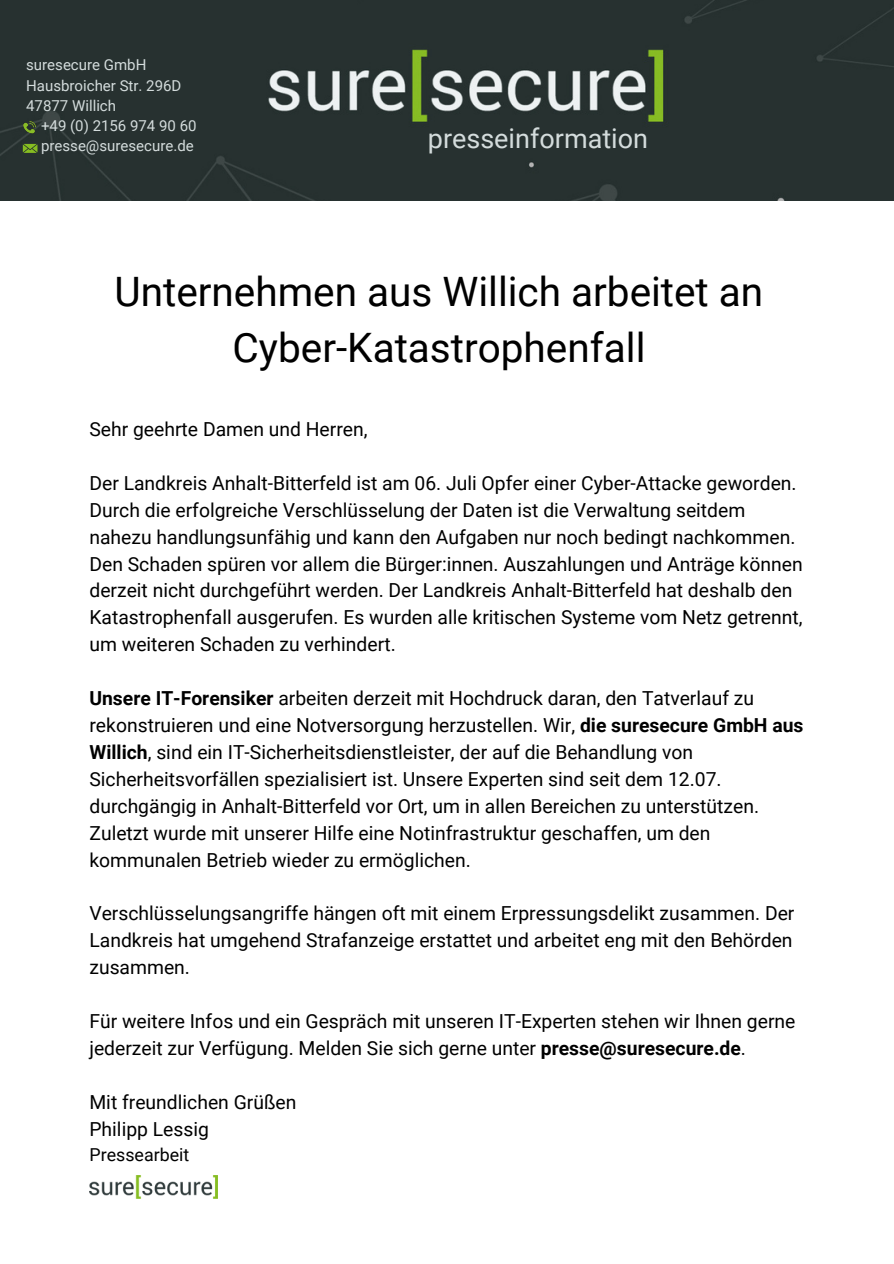
<style>
.page{position:relative;width:894px;height:1264px;background:#fff}
.page>*{position:absolute;margin:0;border:0;box-sizing:border-box;transform-origin:0 0}
.t1{font:40.5px/56.2px "Roboto";color:#000;text-align:center}
.t2{font:27px "Roboto";color:#d4dcdc}
.t3{font:19.35px/26.8px "Roboto";color:#000}
.t4{font:17.85px "Roboto";color:#000}
.t5{font:15px "Roboto";color:#d4dcdc}
.s1{font-weight:700}
</style>
<div class="page">
<div style="left:0;top:0;width:893px;height:201px;background:#273130"></div>
<img style="left:89px;top:1175px;width:129px;height:23px">
<img style="left:20px;top:116px;width:21px;height:22px">
<svg style="left:23px;top:144px;width:14px;height:9px"></svg>
<p class="t5" style="left:26px;top:56px;width:122px">suresecure GmbH</p>
<p class="t5" style="left:26px;top:77px;width:157px">Hausbroicher Str. 296D</p>
<p class="t5" style="left:26px;top:97px;width:91px">47877 Willich</p>
<p class="t5" style="left:41px;top:117px;width:157px">+49 (0) 2156 974 90 60</p>
<p class="t5" style="left:41px;top:137px;width:154px">presse@suresecure.de</p>
<p class="t2" style="left:427px;top:123px;width:222px">presseinformation</p>
<p class="t1" style="left:114px;top:264px;width:650px">Unternehmen aus Willich arbeitet an<br>Cyber-Katastrophenfall</p>
<p class="t3" style="left:89px;top:416px;width:280px">Sehr geehrte Damen und Herren,</p>
<p class="t3" style="left:89px;top:470px;width:708px">Der Landkreis Anhalt-Bitterfeld ist am 06. Juli Opfer einer Cyber-Attacke geworden.<br>Durch die erfolgreiche Verschlüsselung der Daten ist die Verwaltung seitdem nahezu handlungsunfähig und kann den Aufgaben nur noch bedingt nachkommen.</p>
<p class="t3" style="left:89px;top:550px;width:714px">Den Schaden spüren vor allem die Bürger:innen. Auszahlungen und Anträge können derzeit nicht durchgeführt werden. Der Landkreis Anhalt-Bitterfeld hat deshalb den Katastrophenfall ausgerufen. Es wurden alle kritischen Systeme vom Netz getrennt, um weiteren Schaden zu verhindert.</p>
<p class="t3" style="left:89px;top:685px;width:715px"><span class="s1">Unsere IT-Forensiker</span> arbeiten derzeit mit Hochdruck daran, den Tatverlauf zu rekonstruieren und eine Notversorgung herzustellen. Wir, <span class="s1">die suresecure GmbH aus Willich</span>, sind ein IT-Sicherheitsdienstleister, der auf die Behandlung von Sicherheitsvorfällen spezialisiert ist. Unsere Experten sind seit dem 12.07. durchgängig in Anhalt-Bitterfeld vor Ort, um in allen Bereichen zu unterstützen.<br>Zuletzt wurde mit unserer Hilfe eine Notinfrastruktur geschaffen, um den kommunalen Betrieb wieder zu ermöglichen.</p>
<p class="t3" style="left:89px;top:900px;width:706px;text-align:justify">Verschlüsselungsangriffe hängen oft mit einem Erpressungsdelikt zusammen. Der Landkreis hat umgehend Strafanzeige erstattet und arbeitet eng mit den Behörden zusammen.</p>
<p class="t3" style="left:89px;top:1008px;width:707px">Für weitere Infos und ein Gespräch mit unseren IT-Experten stehen wir Ihnen gerne jederzeit zur Verfügung. Melden Sie sich gerne unter <span class="s1">presse@suresecure.de</span>.</p>
<p class="t3" style="left:89px;top:1088px;width:208px">Mit freundlichen Grüßen</p>
<p class="t3" style="left:89px;top:1115px;width:121px">Philipp Lessig</p>
<p class="t4" style="left:89px;top:1144px;width:101px">Pressearbeit</p>
</div>
